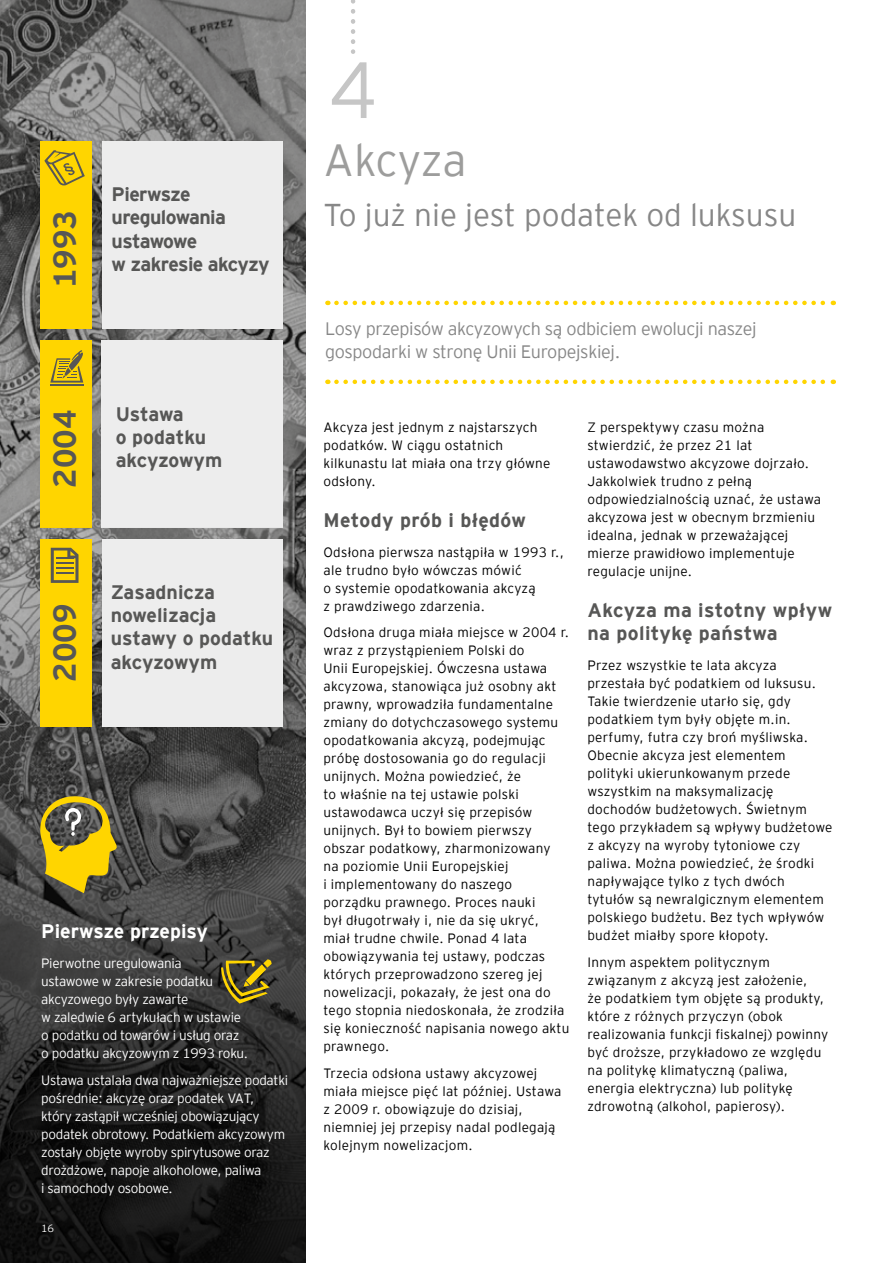
<style>
.page{position:relative;width:893px;height:1263px;background:#fff}
.page>*{position:absolute;margin:0;border:0;box-sizing:border-box;transform-origin:0 0}
.t1{font:300 79.5px "EY Interstate";color:#c6c6c6}
.t2{font:300 45px "EY Interstate";letter-spacing:-.015em;color:#9d9d9c}
.t3{font:300 31.5px "EY Interstate";color:#878787}
.t4{font:700 31.5px "EY Interstate";color:#575756}
.t5{font:700 19.5px/23.4px "EY Interstate";color:#575756}
.t6{font:700 19.5px/23.4px "EY Interstate";letter-spacing:.02em;color:#575756}
.t7{font:700 19.5px/23.4px "EY Interstate";letter-spacing:-.03em;color:#575756}
.t8{font:700 19.5px "EY Interstate";color:#fff}
.t9{font:300 18px/23.4px "EY Interstate";letter-spacing:-.02em;color:#878787}
.t10{font:300 13.5px/18px "EY Interstate";letter-spacing:.02em;color:#000}
.t11{font:300 13.5px/18px "EY Interstate";letter-spacing:-.02em;color:#fff}
.t12{font:300 10.5px "EY Interstate";color:#fff}
</style>
<div class="page">
<svg style="left:351px;top:0;width:4px;height:53px"></svg>
<img style="left:0;top:0;width:305px;height:528px">
<div style="left:102px;top:141px;width:180px;height:187px;background:#ededed"></div>
<div style="left:40px;top:141px;width:52px;height:187px;background:#ffd500"></div>
<div style="left:101px;top:341px;width:182px;height:187px;background:#ededed"></div>
<div style="left:40px;top:341px;width:52px;height:187px;background:#ffd500"></div>
<svg style="left:50px;top:350px;width:33px;height:33px"></svg>
<hr style="left:50px;top:384px;width:33px;height:1px;background:#575756">
<svg style="left:44px;top:150px;width:41px;height:35px"></svg>
<svg style="left:0;top:528px;width:305px;height:735px;background:#363635"></svg>
<svg style="left:35px;top:794px;width:83px;height:99px;background:#988730"></svg>
<svg style="left:221px;top:959px;width:51px;height:44px;background:#736726"></svg>
<div style="left:102px;top:540px;width:181px;height:187px;background:#ededed"></div>
<div style="left:41px;top:540px;width:51px;height:187px;background:#ffd500"></div>
<svg style="left:51px;top:548px;width:28px;height:35px"></svg>
<svg style="left:336px;top:301px;width:498px;height:4px"></svg>
<svg style="left:336px;top:380px;width:498px;height:4px"></svg>
<h3 class="t4" style="left:42px;top:288px;width:80px;rotate:-90deg">1993</h3>
<h3 class="t7" style="left:112px;top:181px;width:160px">Pierwsze uregulowania ustawowe<br>w zakresie akcyzy</h3>
<h3 class="t4" style="left:42px;top:488px;width:80px;rotate:-90deg">2004</h3>
<h3 class="t5" style="left:116px;top:401px;width:108px">Ustawa<br>o podatku akcyzowym</h3>
<h3 class="t4" style="left:42px;top:682px;width:80px;rotate:-90deg">2009</h3>
<h3 class="t5" style="left:111px;top:579px;width:164px">Zasadnicza nowelizacja ustawy o podatku akcyzowym</h3>
<h3 class="t8" style="left:41px;top:917px;width:168px">Pierwsze przepisy</h3>
<p class="t11" style="left:41px;top:954px;width:208px">Pierwotne uregulowania<br>ustawowe w zakresie podatku akcyzowego były zawarte<br>w zaledwie 6 artykułach w ustawie o podatku od towarów i usług oraz o podatku akcyzowym z 1993 roku.</p>
<p class="t11" style="left:41px;top:1070px;width:249px">Ustawa ustalała dwa najważniejsze podatki pośrednie: akcyzę oraz podatek VAT,<br>który zastąpił wcześniej obowiązujący podatek obrotowy. Podatkiem akcyzowym zostały objęte wyroby spirytusowe oraz drożdżowe, napoje alkoholowe, paliwa<br>i samochody osobowe.</p>
<p class="t12" style="left:41px;top:1221px;width:14px">16</p>
<h1 class="t1" style="left:328px;top:33px;width:51px">4</h1>
<h2 class="t2" style="left:323px;top:128px;width:145px">Akcyza</h2>
<h3 class="t3" style="left:323px;top:193px;width:474px">To już nie jest podatek od luksusu</h3>
<h3 class="t9" style="left:325px;top:316px;width:433px">Losy przepisów akcyzowych są odbiciem ewolucji naszej gospodarki w stronę Unii Europejskiej.</h3>
<p class="t10" style="left:323px;top:417px;width:229px">Akcyza jest jednym z najstarszych podatków. W ciągu ostatnich kilkunastu lat miała ona trzy główne odsłony.</p>
<h3 class="t6" style="left:323px;top:507px;width:204px">Metody prób i błędów</h3>
<p class="t10" style="left:323px;top:542px;width:242px">Odsłona pierwsza nastąpiła w 1993 r., ale trudno było wówczas mówić<br>o systemie opodatkowania akcyzą<br>z prawdziwego zdarzenia.</p>
<p class="t10" style="left:323px;top:623px;width:247px">Odsłona druga miała miejsce w 2004 r. wraz z przystąpieniem Polski do<br>Unii Europejskiej. Ówczesna ustawa akcyzowa, stanowiąca już osobny akt prawny, wprowadziła fundamentalne zmiany do dotychczasowego systemu opodatkowania akcyzą, podejmując próbę dostosowania go do regulacji unijnych. Można powiedzieć, że<br>to właśnie na tej ustawie polski ustawodawca uczył się przepisów unijnych. Był to bowiem pierwszy obszar podatkowy, zharmonizowany<br>na poziomie Unii Europejskiej<br>i implementowany do naszego porządku prawnego. Proces nauki<br>był długotrwały i, nie da się ukryć,<br>miał trudne chwile. Ponad 4 lata obowiązywania tej ustawy, podczas których przeprowadzono szereg jej nowelizacji, pokazały, że jest ona do tego stopnia niedoskonała, że zrodziła się konieczność napisania nowego aktu prawnego.</p>
<p class="t10" style="left:323px;top:1063px;width:239px">Trzecia odsłona ustawy akcyzowej miała miejsce pięć lat później. Ustawa z 2009 r. obowiązuje do dzisiaj, niemniej jej przepisy nadal podlegają kolejnym nowelizacjom.</p>
<p class="t10" style="left:587px;top:417px;width:235px">Z perspektywy czasu można stwierdzić, że przez 21 lat ustawodawstwo akcyzowe dojrzało.<br>Jakkolwiek trudno z pełną odpowiedzialnością uznać, że ustawa akcyzowa jest w obecnym brzmieniu idealna, jednak w przeważającej mierze prawidłowo implementuje regulacje unijne.</p>
<h3 class="t6" style="left:587px;top:597px;width:246px">Akcyza ma istotny wpływ na politykę państwa</h3>
<p class="t10" style="left:587px;top:655px;width:247px">Przez wszystkie te lata akcyza przestała być podatkiem od luksusu.<br>Takie twierdzenie utarło się, gdy podatkiem tym były objęte m.in. perfumy, futra czy broń myśliwska.<br>Obecnie akcyza jest elementem polityki ukierunkowanym przede wszystkim na maksymalizację dochodów budżetowych. Świetnym tego przykładem są wpływy budżetowe z akcyzy na wyroby tytoniowe czy paliwa. Można powiedzieć, że środki napływające tylko z tych dwóch tytułów są newralgicznym elementem polskiego budżetu. Bez tych wpływów budżet miałby spore kłopoty.</p>
<p class="t10" style="left:587px;top:952px;width:242px">Innym aspektem politycznym związanym z akcyzą jest założenie,<br>że podatkiem tym objęte są produkty, które z różnych przyczyn (obok realizowania funkcji fiskalnej) powinny być droższe, przykładowo ze względu na politykę klimatyczną (paliwa, energia elektryczna) lub politykę zdrowotną (alkohol, papierosy).</p>
</div>
